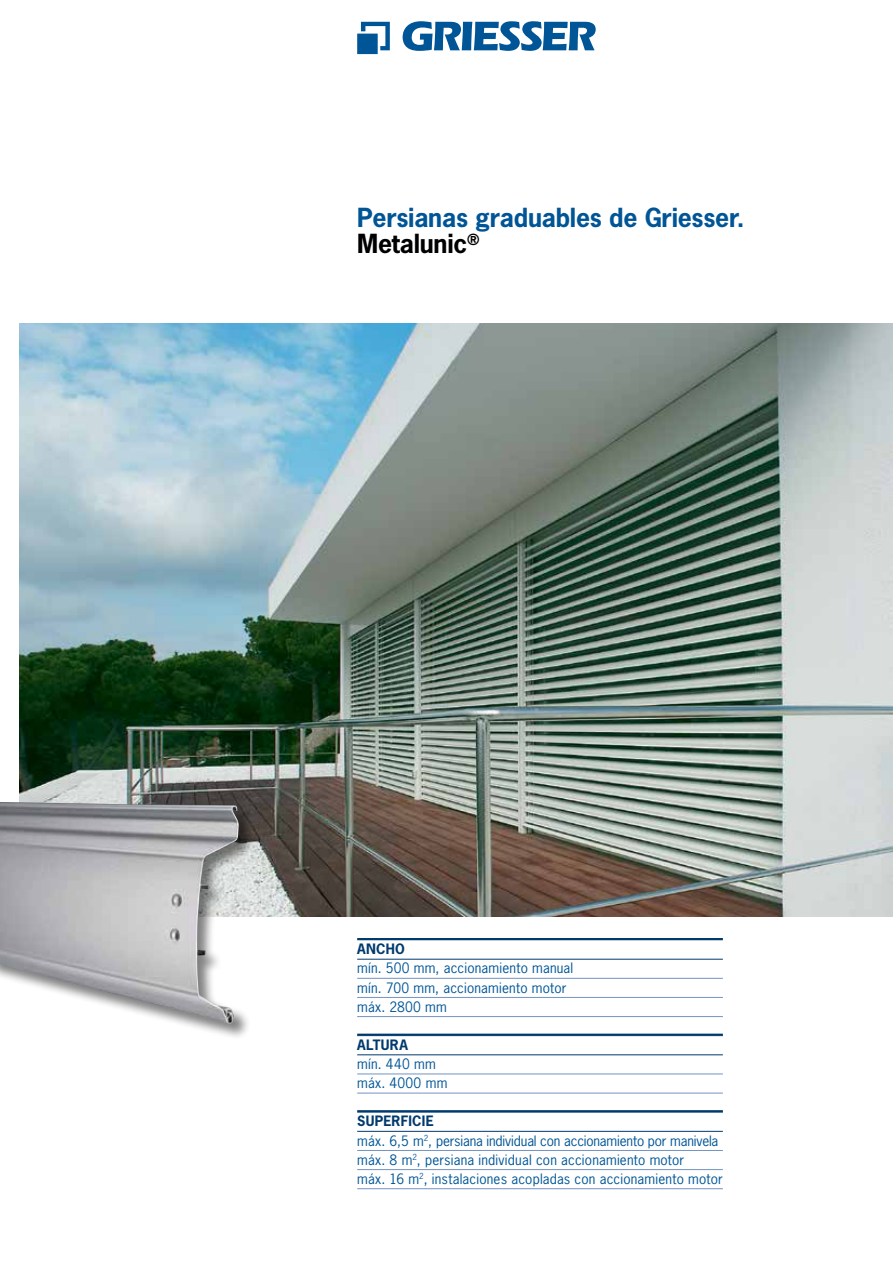
<style>
.page{position:relative;width:893px;height:1263px;background:#fff}
.page>*{position:absolute;margin:0;border:0;box-sizing:border-box;transform-origin:0 0}
.t1{font:700 24.75px/25.5px "News Gothic";letter-spacing:-.01em;color:#005596}
.t2{font:13.5px/19.2px "News Gothic";letter-spacing:.01em;color:#005596}
.t3{font:700 13.5px "News Gothic";letter-spacing:.02em;color:#003a6d}
.s1{color:#000}
.s2{font-weight:700;color:#003a6d}
</style>
<div class="page">
<svg style="left:357px;top:22px;width:33px;height:32px"></svg>
<svg style="left:403px;top:21px;width:192px;height:30px"></svg>
<img style="left:19px;top:323px;width:874px;height:593px">
<div style="left:0;top:801px;width:256px;height:239px;background:#000;opacity:.5"></div>
<img style="left:0;top:802px;width:239px;height:222px">
<hr style="left:357px;top:938px;width:366px;height:2px;background:#003a6d">
<hr style="left:357px;top:959px;width:366px;height:1px;background:#003a6d">
<hr style="left:357px;top:978px;width:366px;height:1px;background:#7493c1">
<hr style="left:357px;top:997px;width:366px;height:1px;background:#7493c1">
<hr style="left:357px;top:1016px;width:366px;height:1px;background:#7493c1">
<hr style="left:357px;top:1034px;width:366px;height:2px;background:#003a6d">
<hr style="left:357px;top:1054px;width:366px;height:1px;background:#003a6d">
<hr style="left:357px;top:1074px;width:366px;height:1px;background:#7493c1">
<hr style="left:357px;top:1093px;width:366px;height:1px;background:#7493c1">
<hr style="left:357px;top:1112px;width:366px;height:1px;background:#7493c1">
<hr style="left:357px;top:1110px;width:366px;height:2px;background:#003a6d">
<hr style="left:357px;top:1131px;width:366px;height:1px;background:#003a6d">
<hr style="left:357px;top:1150px;width:366px;height:1px;background:#7493c1">
<hr style="left:357px;top:1169px;width:366px;height:1px;background:#7493c1">
<hr style="left:357px;top:1188px;width:366px;height:1px;background:#7493c1">
<h1 class="t1" style="left:357px;top:205px;width:389px">Persianas graduables de Griesser.<br><span class="s1">Metalunic</span><sup>®</sup></h1>
<p class="t3" style="left:357px;top:940px;width:49px">ancho</p>
<p class="t2" style="left:357px;top:959px;width:218px">mín. 500 mm, accionamiento manual mín. 700 mm, accionamiento motor máx. 2800 mm</p>
<p class="t3" style="left:357px;top:1036px;width:52px">altura</p>
<p class="t2" style="left:357px;top:1054px;width:92px">mín. 440 mm máx. 4000 mm</p>
<p class="t2" style="left:357px;top:1112px;width:367px"><span class="s2">superficie<br></span>máx. 6,5 m<sup>2</sup>, persiana individual con accionamiento por manivela máx. 8 m<sup>2</sup>, persiana individual con accionamiento motor<br>máx. 16 m<sup>2</sup>, instalaciones acopladas con accionamiento motor</p>
</div>
